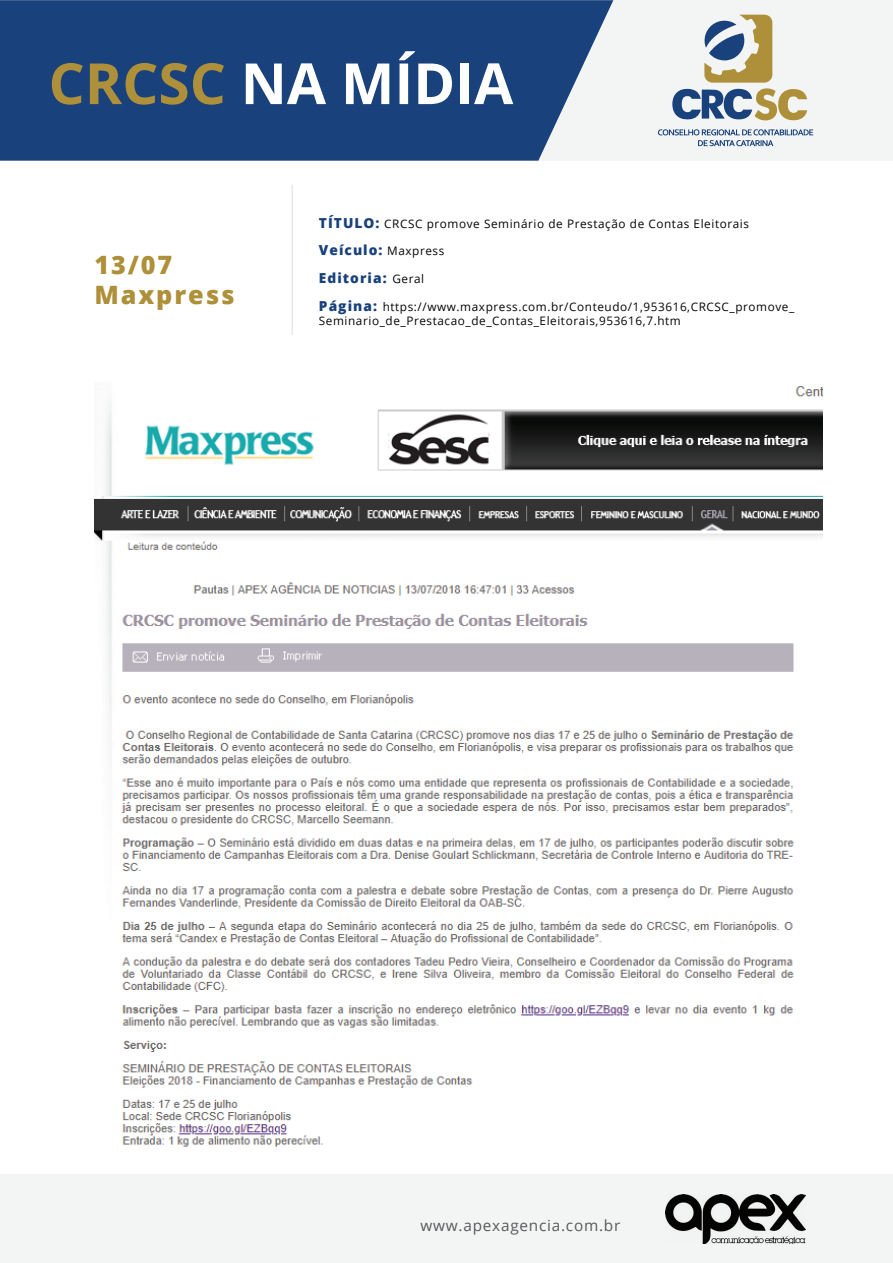
<style>
.page{position:relative;width:893px;height:1263px;background:#fff}
.page>*{position:absolute;margin:0;border:0;box-sizing:border-box;transform-origin:0 0}
.t1{font:700 56.85px "Open Sans";color:#fff}
.t2{font:800 25.35px/30.3px "Open Sans";letter-spacing:.075em;color:#af903a}
.t3{font:15.3px "Open Sans";letter-spacing:.05em;color:#58595b}
.t4{font:800 13.8px/27.3px "Open Sans";letter-spacing:.075em;color:#19417b}
.t5{font:11.7px/14.1px "Open Sans";letter-spacing:.05em;color:#040503}
.s1{color:#af903a}
.s2{font-weight:800;font-size:13.8px;color:#19417b}
.s3{font-weight:400;font-size:11.7px;color:#040503}
</style>
<div class="page">
<hr style="left:291px;top:185px;width:2px;height:150px;background:#e7e8e9">
<img style="left:94px;top:386px;width:728px;height:761px">
<div style="left:0;top:0;width:893px;height:161px;background:#f3f5f5"></div>
<svg style="left:0;top:0;width:613px;height:161px;background:#264c82"></svg>
<svg style="left:672px;top:15px;width:135px;height:106px"></svg>
<svg style="left:658px;top:129px;width:155px;height:17px"></svg>
<div style="left:0;top:1175px;width:893px;height:88px;background:#f3f5f5"></div>
<img style="left:665px;top:1194px;width:141px;height:50px">
<h1 class="t1" style="left:49px;top:43px;width:466px"><span class="s1">CRCSC</span> NA MÍDIA</h1>
<h2 class="t2" style="left:94px;top:248px;width:142px">13/07<br>Maxpress</h2>
<p class="t5" style="left:319px;top:216px;width:432px"><span class="s2">TÍTULO:</span> CRCSC promove Seminário de Prestação de Contas Eleitorais</p>
<p class="t4" style="left:319px;top:236px;width:127px">Veículo: <span class="s3">Maxpress<br></span>Editoria: <span class="s3">Geral</span></p>
<p class="t5" style="left:319px;top:300px;width:477px"><span class="s2">Página:</span> https://www.maxpress.com.br/Conteudo/1,953616,CRCSC_promove_<br>Seminario_de_Prestacao_de_Contas_Eleitorais,953616,7.htm</p>
<h3 class="t3" style="left:420px;top:1215px;width:201px">www.apexagencia.com.br</h3>
</div>
